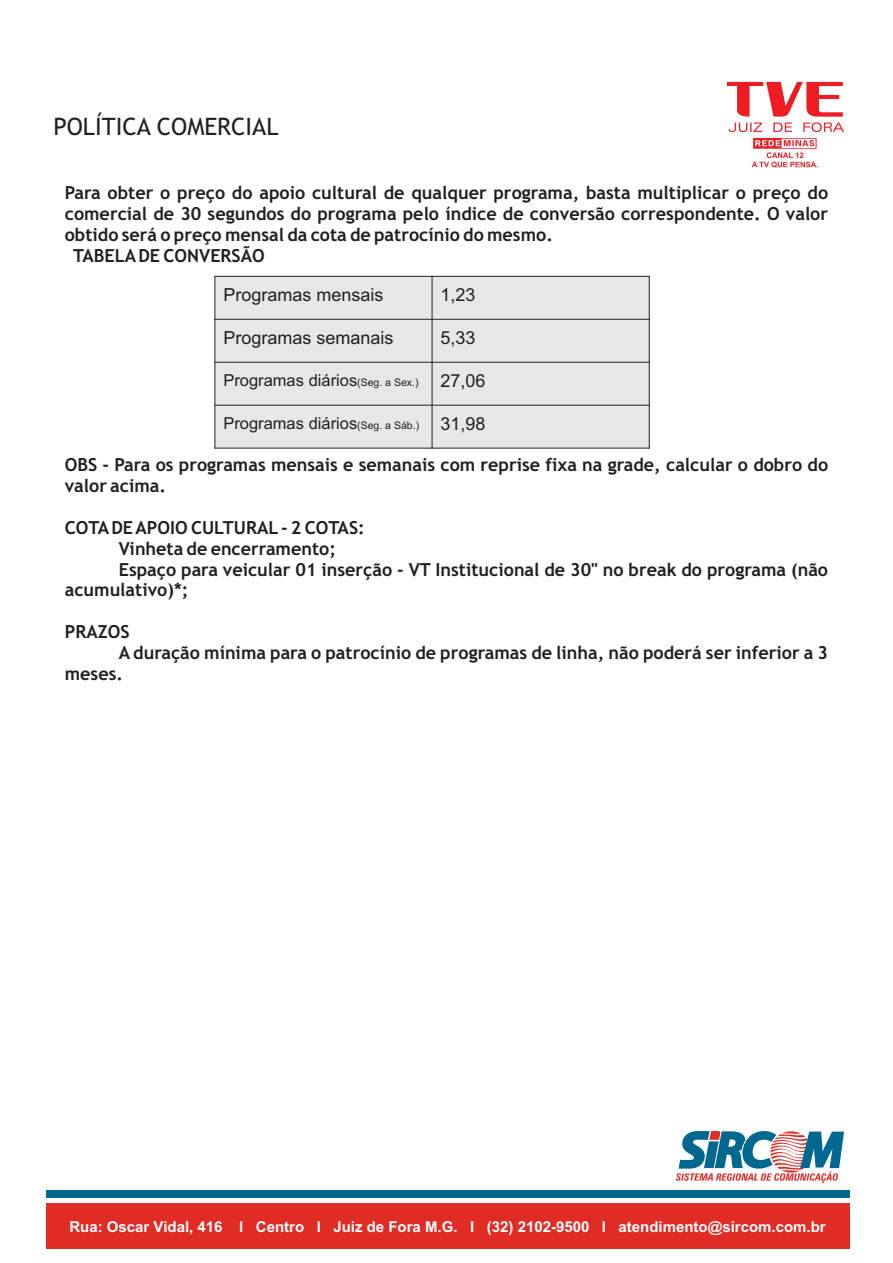
<style>
.page{position:relative;width:893px;height:1263px;background:#fff}
.page>*{position:absolute;margin:0;border:0;box-sizing:border-box;transform-origin:0 0}
.t1{font:24px "Trebuchet MS";color:#231f20}
.t2{font:700 18px/20.9px "Trebuchet MS";color:#231f20}
.t3{font:18px "Arial";color:#231f20}
.t4{font:16.5px "Arial";color:#231f20}
.t5{font:700 15px "Arial";color:#fff}
.s1{font-size:10.5px}
.s2{font-size:18px}
</style>
<div class="page">
<div style="left:215px;top:276px;width:434px;height:172px;background:#e6e7e9"></div>
<hr style="left:214px;top:276px;width:1px;height:172px;background:#231f20">
<hr style="left:432px;top:276px;width:1px;height:172px;background:#231f20">
<hr style="left:649px;top:276px;width:1px;height:172px;background:#231f20">
<hr style="left:214px;top:448px;width:436px;height:1px;background:#231f20">
<hr style="left:214px;top:405px;width:436px;height:1px;background:#231f20">
<hr style="left:214px;top:362px;width:436px;height:1px;background:#231f20">
<hr style="left:214px;top:319px;width:436px;height:1px;background:#231f20">
<hr style="left:214px;top:276px;width:436px;height:1px;background:#231f20">
<svg style="left:676px;top:1131px;width:168px;height:52px"></svg>
<div style="left:46px;top:1190px;width:803px;height:8px;background:#00688f"></div>
<div style="left:46px;top:1204px;width:803px;height:45px;background:#e12c26"></div>
<svg style="left:727px;top:82px;width:117px;height:50px"></svg>
<svg style="left:752px;top:138px;width:66px;height:30px"></svg>
<h1 class="t1" style="left:53px;top:117px;width:227px">POLÍTICA COMERCIAL</h1>
<p class="t2" style="left:65px;top:184px;width:765px">Para obter o preço do apoio cultural de qualquer programa, basta multiplicar o preço do</p>
<p class="t2" style="left:65px;top:205px;width:765px">comercial de 30 segundos do programa pelo índice de conversão correspondente. O valor</p>
<p class="t2" style="left:65px;top:226px;width:490px">obtido será o preço mensal da cota de patrocínio do mesmo.</p>
<p class="t2" style="left:73px;top:247px;width:193px">TABELADE CONVERSÃO</p>
<p class="t3" style="left:223px;top:288px;width:162px">Programas mensais</p>
<p class="t3" style="left:441px;top:288px;width:37px">1,23</p>
<p class="t3" style="left:223px;top:331px;width:172px">Programas semanais</p>
<p class="t3" style="left:441px;top:331px;width:37px">5,33</p>
<p class="t4" style="left:223px;top:374px;width:264px">Programas diários<span class="s1">(Seg. a Sex.)</span> <span class="s2">27,06</span></p>
<p class="t4" style="left:223px;top:417px;width:264px">Programas diários<span class="s1">(Seg. a Sáb.)</span> <span class="s2">31,98</span></p>
<p class="t2" style="left:65px;top:456px;width:765px">OBS - Para os programas mensais e semanais com reprise fixa na grade, calcular o dobro do valor acima.</p>
<p class="t2" style="left:65px;top:518px;width:302px">COTADE APOIO CULTURAL - 2 COTAS:</p>
<p class="t2" style="left:119px;top:539px;width:219px">Vinheta de encerramento;</p>
<p class="t2" style="left:119px;top:560px;width:711px">Espaço para veicular 01 inserção - VT Institucional de 30" no break do programa (não</p>
<p class="t2" style="left:65px;top:581px;width:125px">acumulativo)*;</p>
<p class="t2" style="left:65px;top:623px;width:66px">PRAZOS</p>
<p class="t2" style="left:119px;top:644px;width:711px">A duração mínima para o patrocínio de programas de linha, não poderá ser inferior a 3</p>
<p class="t2" style="left:65px;top:665px;width:60px">meses.</p>
<p class="t5" style="left:69px;top:1221px;width:758px">Rua: Oscar Vidal, 416 l Centro l Juiz de Fora M.G. I (32) 2102-9500 I atendimento@sircom.com.br</p>
</div>
